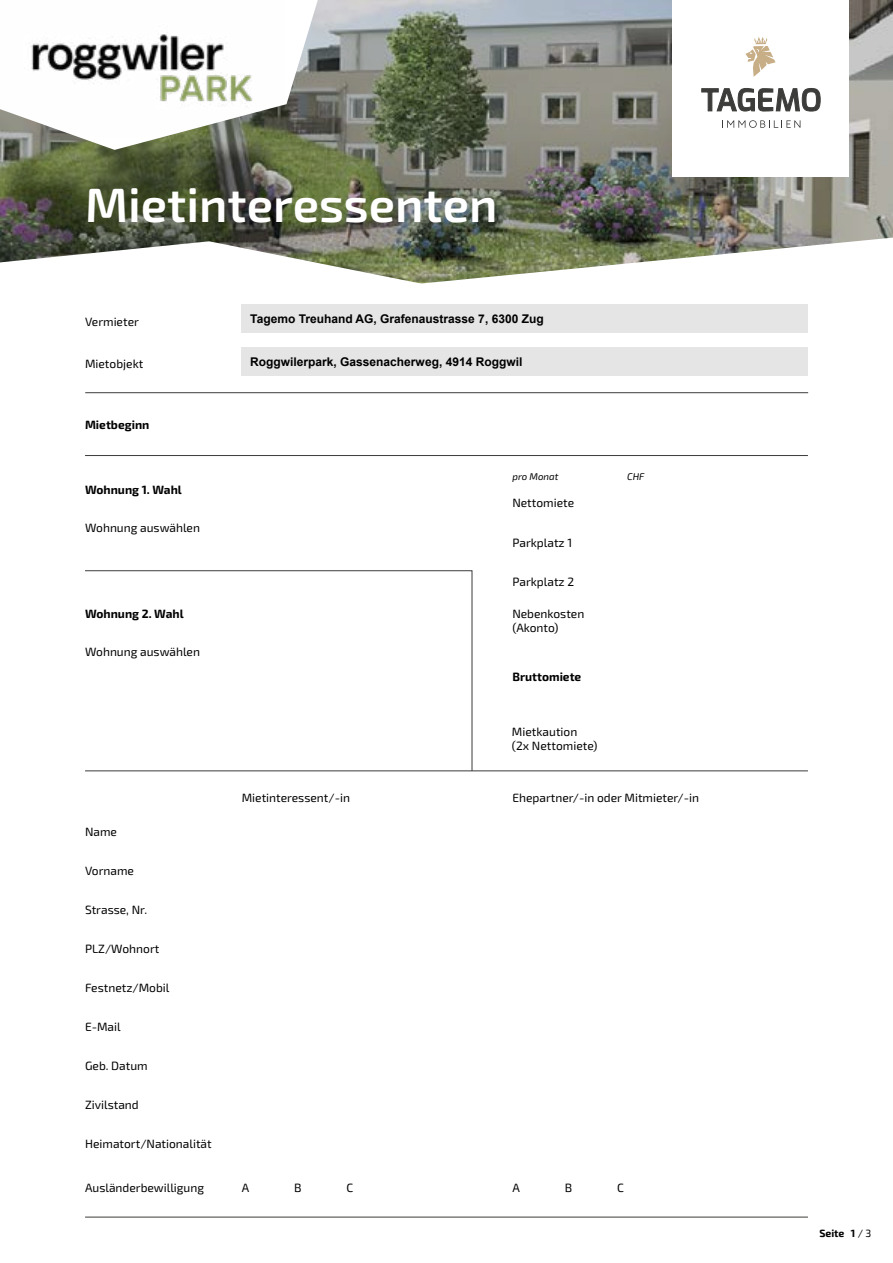
<style>
.page{position:relative;width:893px;height:1263px;background:#fff}
.page>*{position:absolute;margin:0;border:0;box-sizing:border-box;transform-origin:0 0}
.t1{font:600 48.15px "Exo 2";color:#fff}
.t2{font:12px/14.4px "Exo 2";color:#000}
.t3{font:700 12px "Arial";color:#000}
.t4{font:700 12px "Exo 2";color:#000}
.t5{font:700 10.5px "Exo 2";color:#000}
.t6{font:italic 9.75px "Exo 2";color:#000}
.s1{font-weight:400}
</style>
<div class="page">
<img style="left:0;top:0;width:893px;height:241px">
<div style="left:673px;top:0;width:176px;height:177px;background:#fff"></div>
<svg style="left:701px;top:88px;width:119px;height:23px"></svg>
<svg style="left:722px;top:120px;width:78px;height:8px"></svg>
<svg style="left:745px;top:37px;width:30px;height:40px"></svg>
<svg style="left:327px;top:235px;width:566px;height:159px"></svg>
<svg style="left:0;top:241px;width:612px;height:368px"></svg>
<svg style="left:0;top:0;width:318px;height:150px"></svg>
<img style="left:0;top:1px;width:285px;height:136px">
<div style="left:242px;top:304px;width:566px;height:29px;background:#e5e5e5"></div>
<div style="left:242px;top:347px;width:566px;height:29px;background:#e5e5e5"></div>
<hr style="left:85px;top:455px;width:723px;height:1px;background:#3c3c3b">
<hr style="left:85px;top:771px;width:723px;height:1px;background:#3c3c3b">
<hr style="left:85px;top:1217px;width:723px;height:1px;background:#3c3c3b">
<svg style="left:85px;top:570px;width:387px;height:201px"></svg>
<hr style="left:85px;top:392px;width:723px;height:1px;background:#3c3c3b">
<h1 class="t1" style="left:85px;top:177px;width:414px">Mietinteressenten</h1>
<p class="t2" style="left:85px;top:315px;width:55px">Vermieter</p>
<p class="t2" style="left:85px;top:357px;width:60px">Mietobjekt</p>
<p class="t4" style="left:85px;top:418px;width:66px">Mietbeginn</p>
<p class="t4" style="left:85px;top:483px;width:98px">Wohnung 1. Wahl</p>
<p class="t2" style="left:85px;top:521px;width:117px">Wohnung auswählen</p>
<p class="t4" style="left:85px;top:607px;width:100px">Wohnung 2. Wahl</p>
<p class="t2" style="left:85px;top:644px;width:117px">Wohnung auswählen</p>
<p class="t2" style="left:85px;top:825px;width:34px">Name</p>
<p class="t2" style="left:85px;top:864px;width:51px">Vorname</p>
<p class="t2" style="left:85px;top:903px;width:64px">Strasse, Nr.</p>
<p class="t2" style="left:85px;top:942px;width:76px">PLZ/Wohnort</p>
<p class="t2" style="left:85px;top:981px;width:86px">Festnetz/Mobil</p>
<p class="t2" style="left:85px;top:1020px;width:37px">E-Mail</p>
<p class="t2" style="left:85px;top:1059px;width:64px">Geb. Datum</p>
<p class="t2" style="left:85px;top:1098px;width:55px">Zivilstand</p>
<p class="t3" style="left:250px;top:311px;width:295px">Tagemo Treuhand AG, Grafenaustrasse 7, 6300 Zug</p>
<p class="t3" style="left:250px;top:354px;width:274px">Roggwilerpark, Gassenacherweg, 4914 Roggwil</p>
<p class="t6" style="left:512px;top:471px;width:48px">pro Monat</p>
<p class="t6" style="left:627px;top:471px;width:19px">CHF</p>
<p class="t2" style="left:512px;top:496px;width:63px">Nettomiete</p>
<p class="t2" style="left:512px;top:535px;width:61px">Parkplatz 1</p>
<p class="t2" style="left:512px;top:574px;width:63px">Parkplatz 2</p>
<p class="t2" style="left:512px;top:606px;width:73px">Nebenkosten (Akonto)</p>
<p class="t4" style="left:512px;top:670px;width:70px">Bruttomiete</p>
<p class="t2" style="left:512px;top:724px;width:87px">Mietkaution (2x Nettomiete)</p>
<p class="t2" style="left:242px;top:790px;width:110px">Mietinteressent/-in</p>
<p class="t2" style="left:512px;top:790px;width:188px">Ehepartner/-in oder Mitmieter/-in</p>
<p class="t2" style="left:85px;top:1137px;width:128px">Heimatort/Nationalität</p>
<p class="t2" style="left:85px;top:1181px;width:121px">Ausländerbewilligung</p>
<p class="t2" style="left:242px;top:1181px;width:9px">A</p>
<p class="t2" style="left:294px;top:1181px;width:9px">B</p>
<p class="t2" style="left:346px;top:1181px;width:8px">C</p>
<p class="t2" style="left:512px;top:1181px;width:9px">A</p>
<p class="t2" style="left:565px;top:1181px;width:9px">B</p>
<p class="t2" style="left:617px;top:1181px;width:8px">C</p>
<p class="t5" style="left:819px;top:1227px;width:53px">Seite 1 <span class="s1">/ 3</span></p>
</div>
